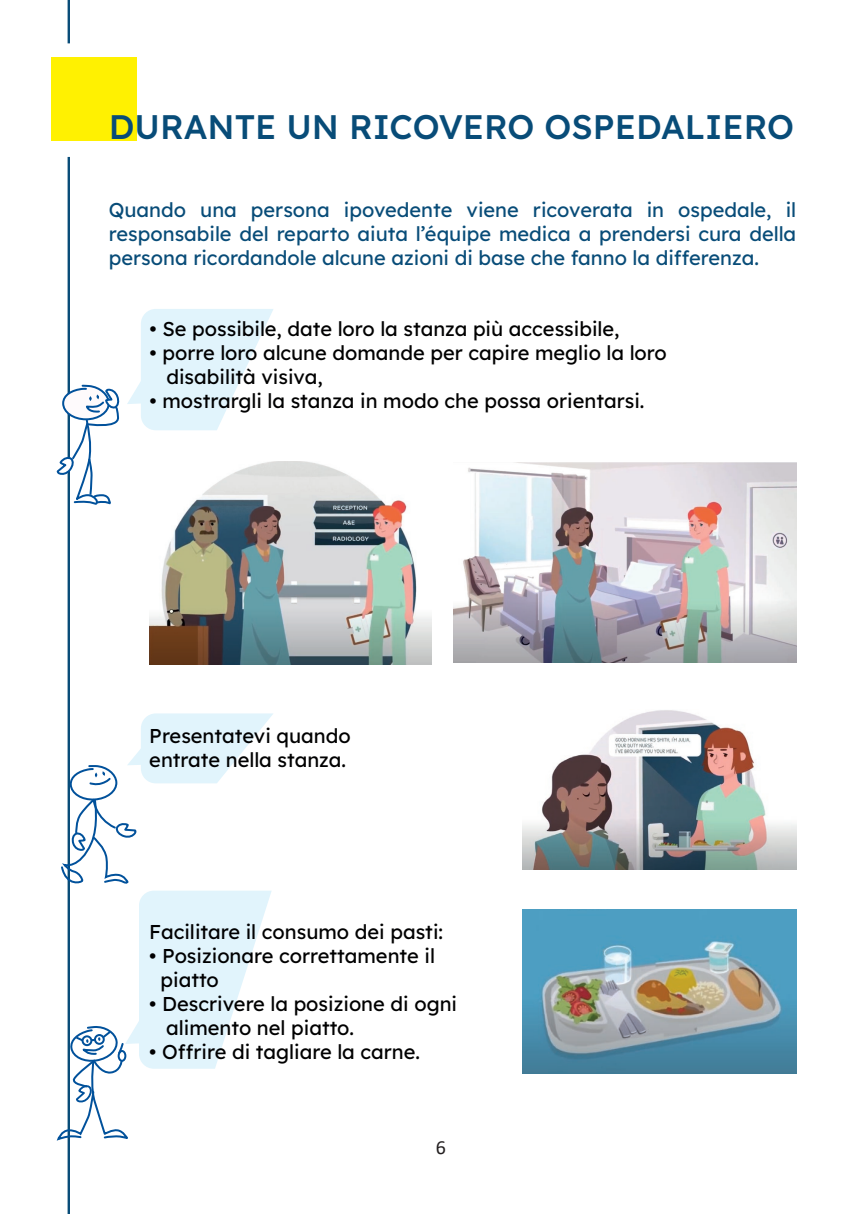
<style>
.page{position:relative;width:862px;height:1214px;background:#fff}
.page>*{position:absolute;margin:0;border:0;box-sizing:border-box;transform-origin:0 0}
.t1{font:500 34px "Lexend";color:#084c78}
.t2{font:20px/24px "Lexend";color:#000001}
.t3{font:20px/24px "Lexend";color:#084c78;text-align:justify}
.t4{font:20px "Calibri";color:#231f20}
.s1{font-weight:500}
</style>
<div class="page">
<div style="left:51px;top:58px;width:85px;height:83px;background:#fff101"></div>
<hr style="left:68px;top:0;width:2px;height:43px;background:#084c78">
<hr style="left:68px;top:157px;width:2px;height:1056px;background:#084c78">
<img style="left:150px;top:461px;width:281px;height:203px">
<img style="left:453px;top:462px;width:343px;height:200px">
<img style="left:522px;top:909px;width:274px;height:164px">
<img style="left:522px;top:710px;width:274px;height:159px">
<svg style="left:56px;top:309px;width:217px;height:199px"></svg>
<svg style="left:57px;top:713px;width:216px;height:427px"></svg>
<h1 class="t1" style="left:109px;top:102px;width:686px">DURANTE UN RICOVERO OSPEDALIERO</h1>
<p class="t3" style="left:109px;top:197px;width:689px">Quando una persona ipovedente viene ricoverata in ospedale, il responsabile del reparto aiuta l’équipe medica a prendersi cura della persona ricordandole alcune azioni di base che fanno la differenza.</p>
<p class="t2" style="left:150px;top:316px;width:471px"><span class="s1">•</span> Se possibile, date loro la stanza più accessibile,</p>
<p class="t2" style="left:166px;top:340px;width:502px;text-indent:-17px"><span class="s1">•</span> porre loro alcune domande per capire meglio la loro disabilità visiva,</p>
<p class="t2" style="left:150px;top:388px;width:496px"><span class="s1">•</span> mostrargli la stanza in modo che possa orientarsi.</p>
<p class="t2" style="left:149px;top:723px;width:203px">Presentatevi quando entrate nella stanza.</p>
<p class="t2" style="left:149px;top:918px;width:295px">Facilitare il consumo dei pasti:</p>
<p class="t2" style="left:160px;top:942px;width:276px;text-indent:-11px"><span class="s1">•</span> Posizionare correttamente il piatto</p>
<p class="t2" style="left:166px;top:990px;width:292px;text-indent:-17px"><span class="s1">•</span> Descrivere la posizione di ogni alimento nel piatto.</p>
<p class="t2" style="left:149px;top:1038px;width:272px"><span class="s1">•</span> Offrire di tagliare la carne.</p>
<p class="t4" style="left:436px;top:1133px;width:12px">6</p>
</div>
